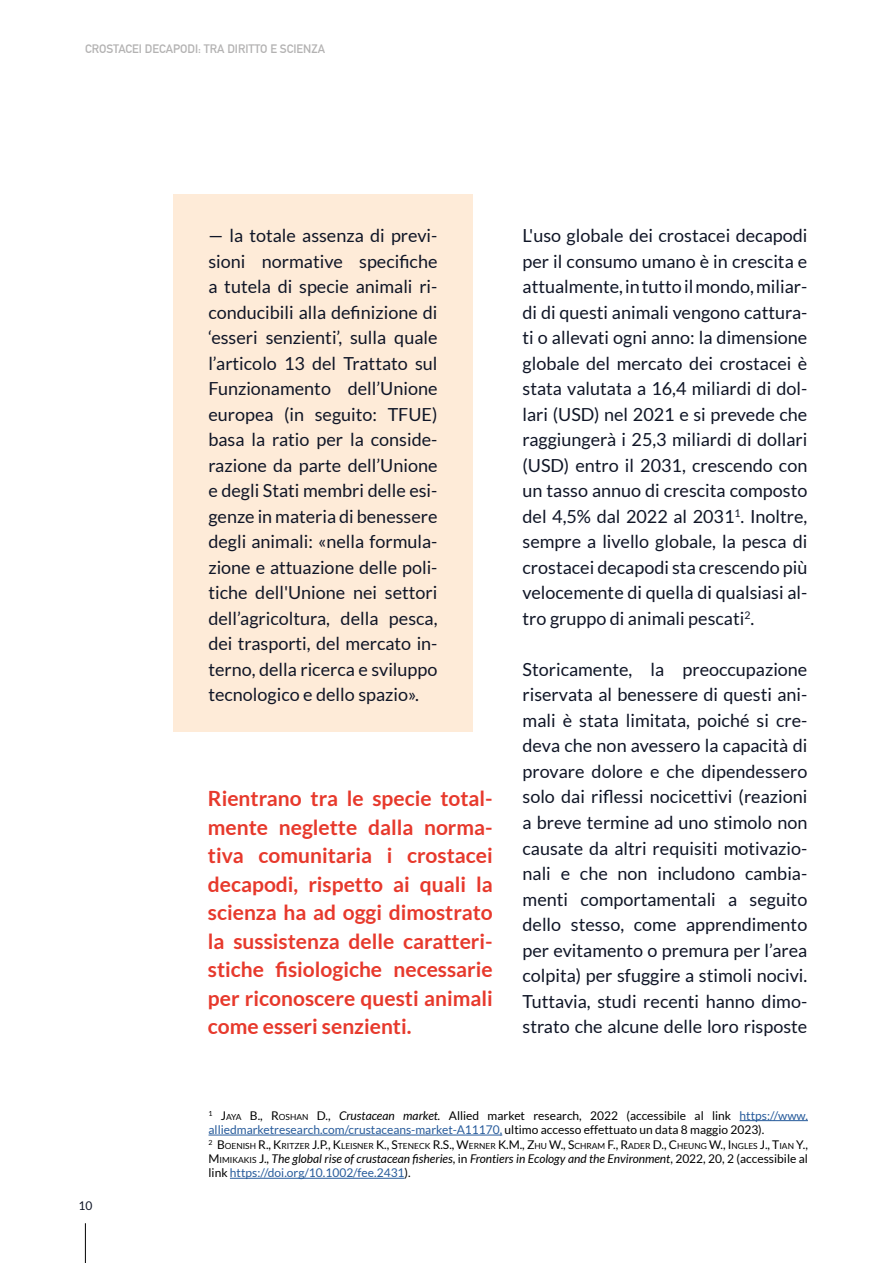
<style>
.page{position:relative;width:893px;height:1263px;background:#fff}
.page>*{position:absolute;margin:0;border:0;box-sizing:border-box;transform-origin:0 0}
.t1{font:700 21px/28.5px "Lato";color:#e7392c;text-align:justify}
.t2{font:18px/25.5px "Lato";color:#101627;text-align:justify}
.t3{font:12px/14.4px "Lato";color:#000}
.t4{font:italic 12px/14.4px "Lato";color:#000}
.t5{font:700 12px "DIN Alternate";color:#b3b2b2}
.t6{font:12px "Lato";color:#101627}
.t7{font:8.4px "Lato";color:#000}
.s1{font-style:inherit}
.s2{font-size:8.4px}
.s3{font-style:italic}
.s4{color:#275b9b}
.s5{font-size:12px}
.s6{font-style:normal}
.s7{font-style:normal;font-size:8.4px}
.s8{font-style:normal;color:#275b9b}
</style>
<div class="page">
<hr style="left:85px;top:1223px;width:1px;height:40px;background:#000">
<hr style="left:740px;top:1120px;width:68px;height:1px;background:#275b9b">
<hr style="left:209px;top:1135px;width:293px;height:1px;background:#275b9b">
<hr style="left:230px;top:1178px;width:175px;height:1px;background:#275b9b">
<div style="left:173px;top:195px;width:299px;height:537px;background:#feebd8"></div>
<p class="t5" style="left:85px;top:40px;width:241px">CROSTACEI DECAPODI: TRA DIRITTO E SCIENZA</p>
<p class="t2" style="left:208px;top:223px;width:231px">— la totale assenza di previ&shy;sioni normative specifiche a tutela di specie animali ri&shy;conducibili alla definizione di ‘esseri senzienti’, sulla quale l’articolo 13 del Trattato sul Funzionamento dell’Unione europea (in seguito: TFUE) basa la ratio per la conside&shy;razione da parte dell’Unione e degli Stati membri delle esi&shy;genze in materia di benessere degli animali: «nella formula&shy;zione e attuazione delle poli&shy;tiche dell'Unione nei settori dell’agricoltura, della pesca, dei trasporti, del mercato in&shy;terno, della ricerca e sviluppo tecnologico e dello spazio».</p>
<p class="t1" style="left:208px;top:784px;width:286px">Rientrano tra le specie total&shy;mente neglette dalla norma&shy;tiva comunitaria i crostacei decapodi, rispetto ai quali la scienza ha ad oggi dimostrato la sussistenza delle caratteri&shy;stiche fisiologiche necessarie per riconoscere questi animali come esseri senzienti.</p>
<p class="t2" style="left:523px;top:223px;width:286px">L'uso globale dei crostacei decapodi per il consumo umano è in crescita e attualmente, in tutto il mondo, miliar&shy;di di questi animali vengono cattura&shy;ti o allevati ogni anno: la dimensione globale del mercato dei crostacei è stata valutata a 16,4 miliardi di dol&shy;lari (USD) nel 2021 e si prevede che raggiungerà i 25,3 miliardi di dollari (USD) entro il 2031, crescendo con un tasso annuo di crescita composto del 4,5% dal 2022 al 2031<sup>1</sup>. Inoltre, sempre a livello globale, la pesca di crostacei decapodi sta crescendo più velocemente di quella di qualsiasi al&shy;tro gruppo di animali pescati<sup>2</sup>.</p>
<p class="t2" style="left:523px;top:656px;width:286px">Storicamente, la preoccupazione riservata al benessere di questi ani&shy;mali è stata limitata, poiché si cre&shy;deva che non avessero la capacità di provare dolore e che dipendessero solo dai riflessi nocicettivi (reazioni a breve termine ad uno stimolo non causate da altri requisiti motivazio&shy;nali e che non includono cambia&shy;menti comportamentali a seguito dello stesso, come apprendimento per evitamento o premura per l’area colpita) per sfuggire a stimoli nocivi.<br>Tuttavia, studi recenti hanno dimo&shy;strato che alcune delle loro risposte</p>
<p class="t6" style="left:78px;top:1199px;width:15px">10</p>
<p class="t3" style="left:209px;top:1108px;width:601px"><sup>1</sup> <span class="s1">J</span><span class="s2">AYA</span> <span class="s1">B., R</span><span class="s2">OSHAN</span> <span class="s1">D.</span>, <span class="s3">Crustacean market.</span> Allied market research, 2022 (accessibile al link <span class="s4">https://www. alliedmarketresearch.com/crustaceans-market-A11170,</span> ultimo accesso effettuato un data 8 maggio 2023).</p>
<p class="t7" style="left:209px;top:1141px;width:601px"><sup>2</sup> <span class="s5">B</span>OENISH <span class="s5">R., K</span>RITZER <span class="s5">J.P., K</span>LEISNER <span class="s5">K., S</span>TENECK <span class="s5">R.S., W</span>ERNER <span class="s5">K.M., Z</span>HU <span class="s5">W., S</span>CHRAM <span class="s5">F., R</span>ADER <span class="s5">D., C</span>HEUNG <span class="s5">W., I</span> NGLES <span class="s5">J., T</span>IAN <span class="s5">Y.,</span></p>
<p class="t4" style="left:209px;top:1152px;width:601px"><span class="s6">M</span><span class="s7">IM IKAKIS</span> <span class="s6">J.</span><span class="s6">,</span> The global rise of crustacean fisheries<span class="s6">, in</span> Frontiers in Ecology and the Environment<span class="s6">, 2022, 20, 2 (accessibile al link</span> <span class="s8">https://doi.org/10.1002/fee.2431</span><span class="s6">).</span></p>
</div>
